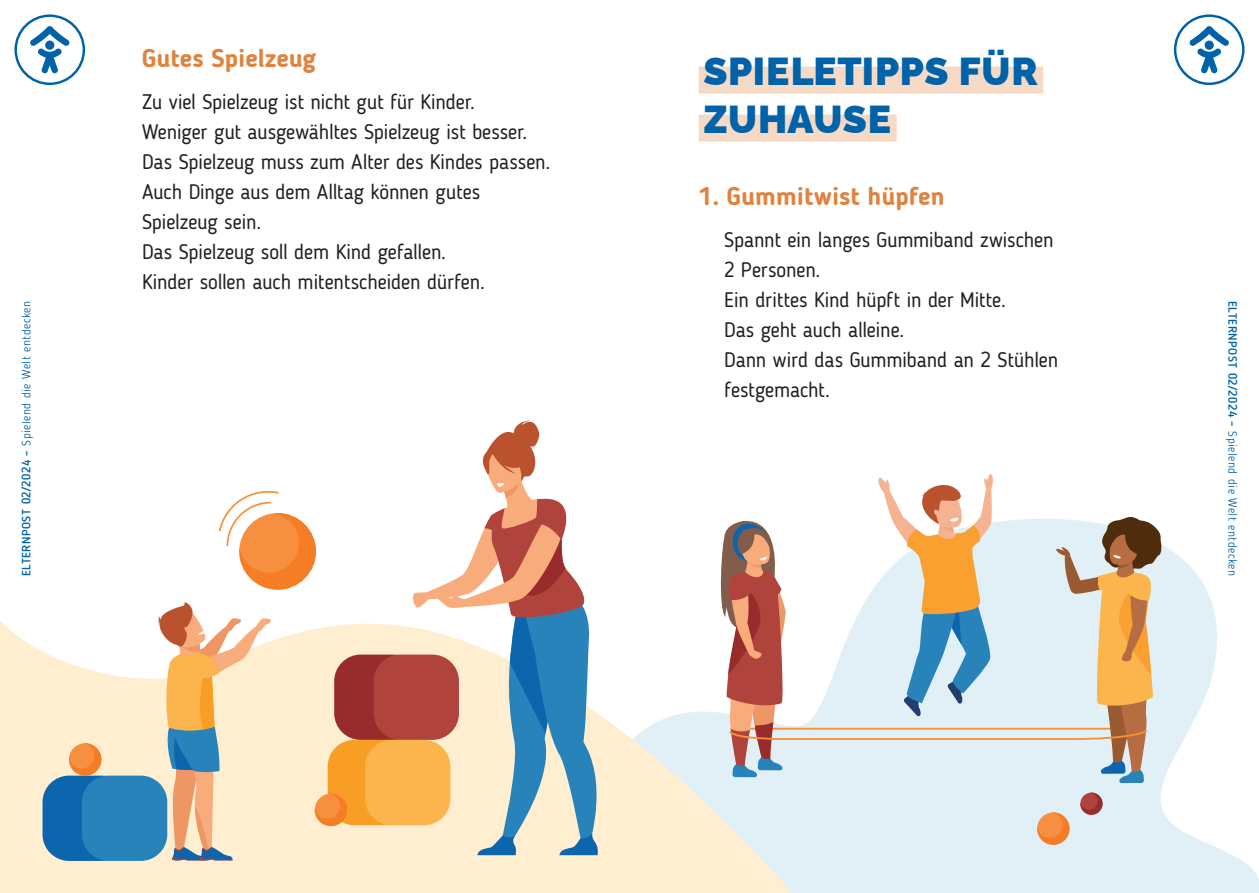
<style>
.page{position:relative;width:1259px;height:893px;background:#fff}
.page>*{position:absolute;margin:0;border:0;box-sizing:border-box;transform-origin:0 0}
.t1{font:900 39px/48px "Raleway";letter-spacing:.015em;color:#0062a9}
.t2{font:700 25.5px "Blogger Sans";color:#e0833e}
.t3{font:21px/30px "Blogger Sans";letter-spacing:-.015em;color:#231f20}
.t4{font:300 12px "Blogger Sans";letter-spacing:.04em;color:#0062a9}
.s1{font-weight:500}
</style>
<div class="page">
<svg style="left:857px;top:545px;width:402px;height:348px;fill:#e1f0f7"></svg>
<svg style="left:0;top:621px;width:857px;height:272px;fill:#ffeed0"></svg>
<div style="left:328px;top:740px;width:85px;height:85px;background:#f89e24;border-radius:27px"></div>
<div style="left:365px;top:740px;width:85px;height:85px;background:#fcb54c;border-radius:27px"></div>
<div style="left:334px;top:655px;width:85px;height:85px;background:#982c2c;border-radius:27px"></div>
<div style="left:374px;top:655px;width:85px;height:85px;background:#b1433d;border-radius:27px"></div>
<svg style="left:315px;top:794px;width:32px;height:32px"></svg>
<svg style="left:1037px;top:812px;width:32px;height:33px"></svg>
<svg style="left:1080px;top:793px;width:22px;height:22px"></svg>
<div style="left:43px;top:776px;width:85px;height:85px;background:#0d65ae;border-radius:27px"></div>
<div style="left:82px;top:776px;width:85px;height:85px;background:#2883bb;border-radius:27px"></div>
<svg style="left:69px;top:743px;width:32px;height:33px"></svg>
<svg style="left:218px;top:491px;width:98px;height:99px"></svg>
<svg style="left:412px;top:421px;width:194px;height:434px"></svg>
<svg style="left:157px;top:602px;width:115px;height:258px;background:#e3ccaf"></svg>
<svg style="left:1174px;top:14px;width:70px;height:71px"></svg>
<svg style="left:14px;top:14px;width:71px;height:71px"></svg>
<div style="left:698px;top:67px;width:345px;height:27px;background:#f6dac5"></div>
<div style="left:698px;top:115px;width:198px;height:27px;background:#f6dac5"></div>
<svg style="left:717px;top:474px;width:445px;height:309px"></svg>
<p class="t2" style="left:142px;top:42px;width:176px">Gutes Spielzeug</p>
<p class="t3" style="left:142px;top:86px;width:410px">Zu viel Spielzeug ist nicht gut für Kinder.<br>Weniger gut ausgewähltes Spielzeug ist besser.<br>Das Spielzeug muss zum Alter des Kindes passen.<br>Auch Dinge aus dem Alltag können gutes Spielzeug sein.<br>Das Spielzeug soll dem Kind gefallen.<br>Kinder sollen auch mitentscheiden dürfen.</p>
<h1 class="t1" style="left:703px;top:43px;width:336px">SPIELETIPPS FÜR<br>ZUHAUSE</h1>
<p class="t2" style="left:698px;top:180px;width:247px">1. Gummitwist hüpfen</p>
<p class="t3" style="left:724px;top:224px;width:336px">Spannt ein langes Gummiband zwischen<br>2 Personen.<br>Ein drittes Kind hüpft in der Mitte.<br>Das geht auch alleine.<br>Dann wird das Gummiband an 2 Stühlen festgemacht.</p>
<p class="t4" style="left:19px;top:576px;width:277px;rotate:-90deg"><span class="s1">ELTERNPOST 02/2024 –</span> Spielend die Welt entdecken</p>
<p class="t4" style="left:1240px;top:301px;width:277px;rotate:90deg"><span class="s1">ELTERNPOST 02/2024 –</span> Spielend die Welt entdecken</p>
</div>
